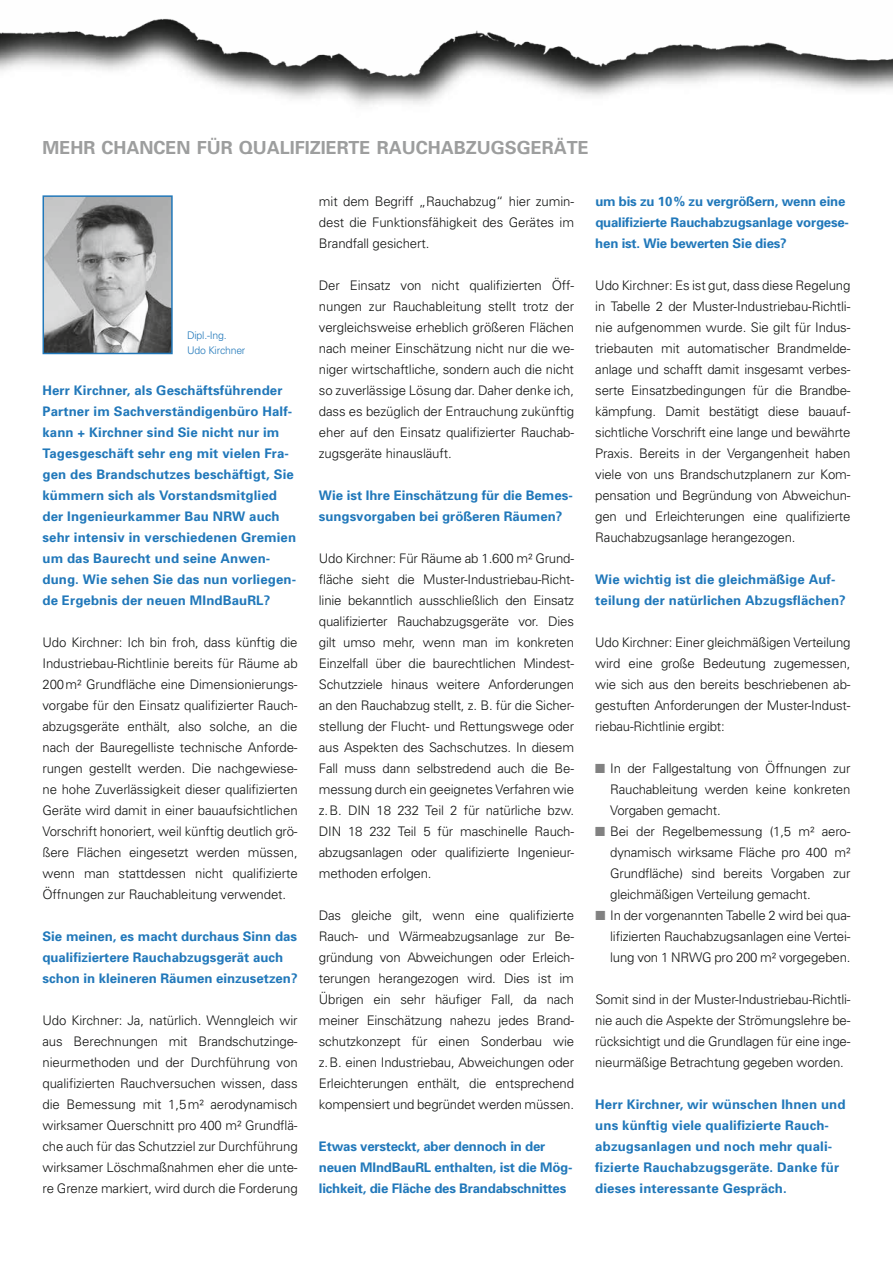
<style>
.page{position:relative;width:893px;height:1263px;background:#fff}
.page>*{position:absolute;margin:0;border:0;box-sizing:border-box;transform-origin:0 0}
.t1{font:700 18px "Univers";color:#9d9e9e}
.t2{font:300 13.2px/21px "Univers";letter-spacing:-.015em;color:#131413;text-align:justify}
.t3{font:700 13.2px/21px "Univers";letter-spacing:.01em;color:#2178ba}
.t4{font:700 13.2px/21px "Univers";letter-spacing:-.015em;color:#2178ba}
.t5{font:300 10.5px/15px "Univers";letter-spacing:-.02em;color:#2178ba}
.s1{color:#818181}
</style>
<div class="page">
<img style="left:0;top:18px;width:893px;height:88px">
<img style="left:46px;top:198px;width:124px;height:153px">
<div style="left:43px;top:195px;width:130px;height:159px;border:2px solid #2178ba"></div>
<h1 class="t1" style="left:43px;top:137px;width:548px">MEHR CHANCEN FÜR QUALIFIZIERTE RAUCHABZUGSGERÄTE</h1>
<p class="t5" style="left:187px;top:328px;width:60px">Dipl.-Ing.<br>Udo Kirchner</p>
<p class="t3" style="left:43px;top:380px;width:255px">Herr Kirchner, als Geschäftsführender Partner im Sachverständigenbüro Half&shy;kann + Kirchner sind Sie nicht nur im Tagesgeschäft sehr eng mit vielen Fra&shy;gen des Brandschutzes beschäftigt, Sie kümmern sich als Vorstandsmitglied der Ingenieurkammer Bau NRW auch sehr intensiv in verschiedenen Gremien um das Baurecht und seine Anwen&shy;dung. Wie sehen Sie das nun vorliegen&shy;de Ergebnis der neuen MIndBauRL?</p>
<p class="t2" style="left:43px;top:632px;width:257px">Udo Kirchner: Ich bin froh, dass künftig die Industriebau-Richtlinie bereits für Räume ab 200m² Grundfläche eine Dimensionierungs&shy;vorgabe für den Einsatz qualifizierter Rauch&shy;abzugsgeräte enthält, also solche, an die nach der Bauregelliste technische Anforde&shy;rungen gestellt werden. Die nachgewiese&shy;ne hohe Zuverlässigkeit dieser qualifizierten Geräte wird damit in einer bauaufsichtlichen Vorschrift honoriert, weil künftig deutlich grö&shy;ßere Flächen eingesetzt werden müssen, wenn man stattdessen nicht qualifizierte Öffnungen zur Rauchableitung verwendet.</p>
<p class="t3" style="left:43px;top:926px;width:257px">Sie meinen, es macht durchaus Sinn das qualifiziertere Rauchabzugsgerät auch schon in kleineren Räumen einzusetzen?</p>
<p class="t2" style="left:43px;top:1010px;width:257px">Udo Kirchner: Ja, natürlich. Wenngleich wir aus Berechnungen mit Brandschutzinge&shy;nieurmethoden und der Durchführung von qualifizierten Rauchversuchen wissen, dass die Bemessung mit 1,5m² aerodynamisch wirksamer Querschnitt pro 400 m² Grundflä&shy;che auch für das Schutzziel zur Durchführung wirksamer Löschmaßnahmen eher die unte&shy;re Grenze markiert, wird durch die Forderung</p>
<p class="t2" style="left:319px;top:191px;width:257px">mit dem Begriff „Rauchabzug“ hier zumin&shy;dest die Funktionsfähigkeit des Gerätes im Brandfall gesichert.</p>
<p class="t2" style="left:319px;top:275px;width:257px">Der Einsatz von nicht qualifizierten Öff&shy;nungen zur Rauchableitung stellt trotz der vergleichsweise erheblich größeren Flächen nach meiner Einschätzung nicht nur die we&shy;niger wirtschaftliche, sondern auch die nicht so zuverlässige Lösung dar. Daher denke ich, dass es bezüglich der Entrauchung zukünftig eher auf den Einsatz qualifizierter Rauchab&shy;zugsgeräte hinausläuft.</p>
<p class="t3" style="left:319px;top:485px;width:255px">Wie ist Ihre Einschätzung für die Bemes&shy;sungsvorgaben bei größeren Räumen?</p>
<p class="t2" style="left:319px;top:548px;width:257px">Udo Kirchner: Für Räume ab 1.600 m² Grund&shy;fläche sieht die Muster-Industriebau-Richt&shy;linie bekanntlich ausschließlich den Einsatz qualifizierter Rauchabzugsgeräte vor. Dies gilt umso mehr, wenn man im konkreten Einzelfall über die baurechtlichen Mindest-Schutzziele hinaus weitere Anforderungen an den Rauchabzug stellt, z. B. für die Sicher&shy;stellung der Flucht- und Rettungswege oder aus Aspekten des Sachschutzes. In diesem Fall muss dann selbstredend auch die Be&shy;messung durch ein geeignetes Verfahren wie z.B. DIN 18 232 Teil 2 für natürliche bzw.<br>DIN 18 232 Teil 5 für maschinelle Rauch&shy;abzugsanlagen oder qualifizierte Ingenieur&shy;methoden erfolgen.</p>
<p class="t2" style="left:319px;top:905px;width:257px">Das gleiche gilt, wenn eine qualifizierte Rauch- und Wärmeabzugsanlage zur Be&shy;gründung von Abweichungen oder Erleich&shy;terungen herangezogen wird. Dies ist im Übrigen ein sehr häufiger Fall, da nach meiner Einschätzung nahezu jedes Brand&shy;schutzkonzept für einen Sonderbau wie z.B. einen Industriebau, Abweichungen oder Erleichterungen enthält, die entsprechend kompensiert und begründet werden müssen.</p>
<p class="t4" style="left:319px;top:1136px;width:255px">Etwas versteckt, aber dennoch in der neuen MIndBauRL enthalten, ist die Mög&shy;lichkeit, die Fläche des Brandabschnittes</p>
<p class="t4" style="left:595px;top:191px;width:255px">um bis zu 10% zu vergrößern, wenn eine qualifizierte Rauchabzugsanlage vorgese&shy;hen ist. Wie bewerten Sie dies?</p>
<p class="t2" style="left:595px;top:275px;width:257px">Udo Kirchner: Es ist gut, dass diese Regelung in Tabelle 2 der Muster-Industriebau-Richtli&shy;nie aufgenommen wurde. Sie gilt für Indus&shy;triebauten mit automatischer Brandmelde&shy;anlage und schafft damit insgesamt verbes&shy;serte Einsatzbedingungen für die Brandbe&shy;kämpfung. Damit bestätigt diese bauauf&shy;sichtliche Vorschrift eine lange und bewährte Praxis. Bereits in der Vergangenheit haben viele von uns Brandschutzplanern zur Kom&shy;pensation und Begründung von Abweichun&shy;gen und Erleichterungen eine qualifizierte Rauchabzugsanlage herangezogen.</p>
<p class="t3" style="left:595px;top:569px;width:252px">Wie wichtig ist die gleichmäßige Auf&shy;teilung der natürlichen Abzugsflächen?</p>
<p class="t2" style="left:595px;top:632px;width:257px">Udo Kirchner: Einer gleichmäßigen Verteilung wird eine große Bedeutung zugemessen, wie sich aus den bereits beschriebenen ab&shy;gestuften Anforderungen der Muster-Indust&shy;riebau-Richtlinie ergibt:</p>
<p class="t2" style="left:610px;top:758px;width:242px;text-indent:-15px"><span class="s1">■</span> In der Fallgestaltung von Öffnungen zur Rauchableitung werden keine konkreten Vorgaben gemacht.</p>
<p class="t2" style="left:610px;top:821px;width:242px;text-indent:-15px"><span class="s1">■</span> Bei der Regelbemessung (1,5 m² aero&shy;dynamisch wirksame Fläche pro 400 m²<br>Grundfläche) sind bereits Vorgaben zur gleichmäßigen Verteilung gemacht.</p>
<p class="t2" style="left:610px;top:905px;width:242px;text-indent:-15px"><span class="s1">■</span> In der vorgenannten Tabelle 2 wird bei qua&shy;lifizierten Rauchabzugsanlagen eine Vertei&shy;lung von 1 NRWG pro 200 m² vorgegeben.</p>
<p class="t2" style="left:595px;top:989px;width:257px">Somit sind in der Muster-Industriebau-Richtli&shy;nie auch die Aspekte der Strömungslehre be&shy;rücksichtigt und die Grundlagen für eine inge&shy;nieurmäßige Betrachtung gegeben worden.</p>
<p class="t3" style="left:595px;top:1094px;width:252px">Herr Kirchner, wir wünschen Ihnen und uns künftig viele qualifizierte Rauch&shy;abzugsanlagen und noch mehr quali&shy;fizierte Rauchabzugsgeräte. Danke für dieses interessante Gespräch.</p>
</div>
